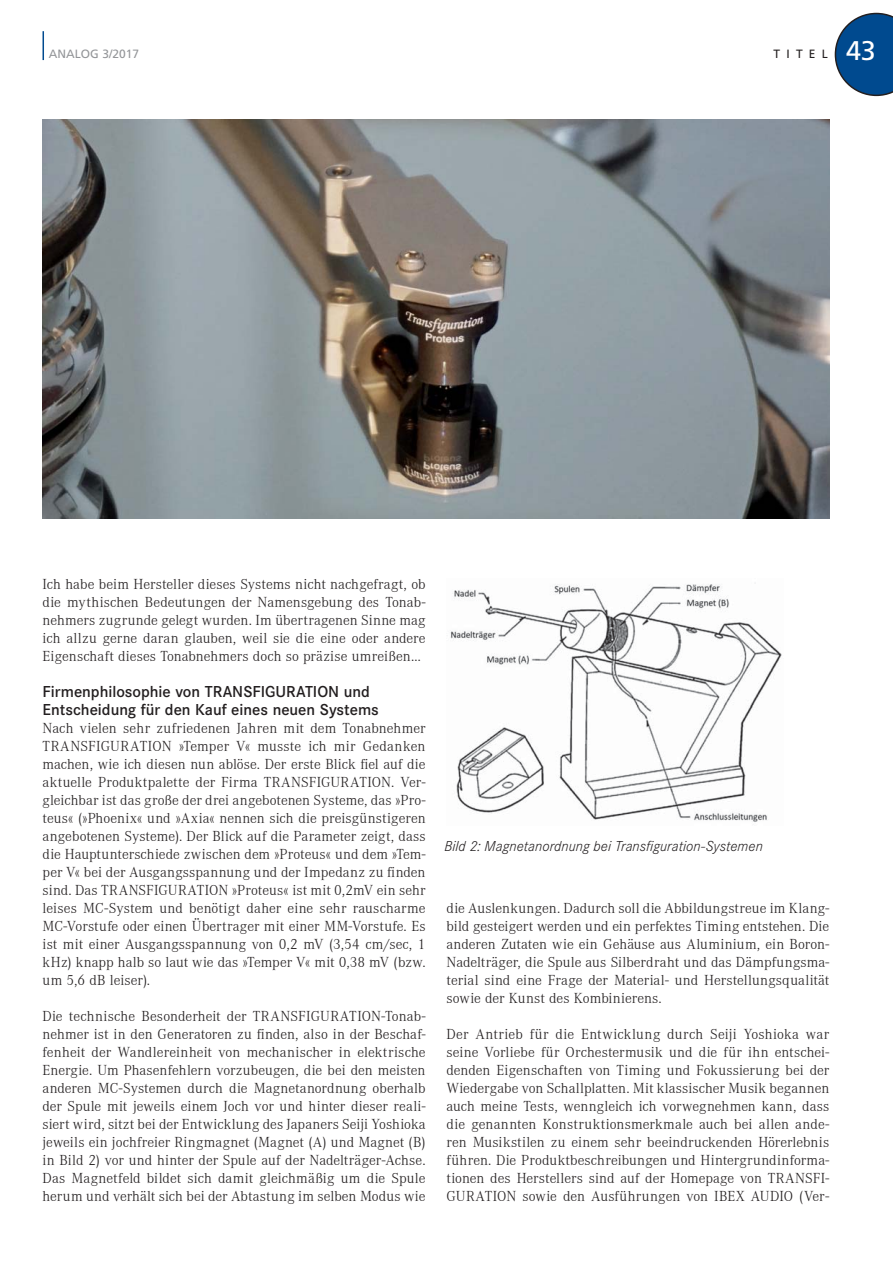
<style>
.page{position:relative;width:893px;height:1263px;background:#fff}
.page>*{position:absolute;margin:0;border:0;box-sizing:border-box;transform-origin:0 0}
.t1{font:27px "Frutiger LT";color:#fff}
.t2{font:600 16.5px/18px "Corporate S";color:#231f20}
.t3{font:300 15px/18px "Corporate A";color:#231f20;text-align:justify}
.t4{font:italic 300 15px "Corporate S";letter-spacing:.005em;color:#231f20}
.t5{font:12px "Frutiger LT";color:#939598}
.t6{font:12px "Frutiger LT";letter-spacing:.52em;color:#231f20}
</style>
<div class="page">
<svg style="left:43px;top:31px;width:1px;height:29px"></svg>
<svg style="left:835px;top:13px;width:58px;height:83px;background:#29639a"></svg>
<img style="left:43px;top:120px;width:786px;height:398px">
<img style="left:450px;top:583px;width:332px;height:239px">
<p class="t5" style="left:49px;top:48px;width:92px">ANALOG 3/2017</p>
<p class="t6" style="left:774px;top:48px;width:56px">TITEL</p>
<h1 class="t1" style="left:846px;top:37px;width:31px">43</h1>
<p class="t3" style="left:43px;top:574px;width:385px">Ich habe beim Hersteller dieses Systems nicht nachgefragt, ob die mythischen Bedeutungen der Namensgebung des Tonab&shy;nehmers zugrunde gelegt wurden. Im übertragenen Sinne mag ich allzu gerne daran glauben, weil sie die eine oder andere Eigenschaft dieses Tonabnehmers doch so präzise umreißen…</p>
<p class="t2" style="left:43px;top:684px;width:338px">Firmenphilosophie von TRANSFIGURATION und<br>Entscheidung für den Kauf eines neuen Systems</p>
<p class="t3" style="left:43px;top:718px;width:385px">Nach vielen sehr zufriedenen Jahren mit dem Tonabnehmer TRANSFIGURATION »Temper V« musste ich mir Gedanken machen, wie ich diesen nun ablöse. Der erste Blick fiel auf die aktuelle Produktpalette der Firma TRANSFIGURATION. Ver&shy;gleichbar ist das große der drei angebotenen Systeme, das »Pro&shy;teus« (»Phoenix« und »Axia« nennen sich die preisgünstigeren angebotenen Systeme). Der Blick auf die Parameter zeigt, dass die Hauptunterschiede zwischen dem »Proteus« und dem »Tem&shy;per V« bei der Ausgangsspannung und der Impedanz zu finden sind. Das TRANSFIGURATION »Proteus« ist mit 0,2mV ein sehr leises MC-System und benötigt daher eine sehr rauscharme MC-Vorstufe oder einen Übertrager mit einer MM-Vorstufe. Es ist mit einer Ausgangsspannung von 0,2 mV (3,54 cm/sec, 1 kHz) knapp halb so laut wie das »Temper V« mit 0,38 mV (bzw. um 5,6 dB leiser).</p>
<p class="t3" style="left:43px;top:1006px;width:385px">Die technische Besonderheit der TRANSFIGURATION-Tonab&shy;nehmer ist in den Generatoren zu finden, also in der Beschaf&shy;fenheit der Wandlereinheit von mechanischer in elektrische Energie. Um Phasenfehlern vorzubeugen, die bei den meisten anderen MC-Systemen durch die Magnetanordnung oberhalb der Spule mit jeweils einem Joch vor und hinter dieser reali&shy;siert wird, sitzt bei der Entwicklung des Japaners Seiji Yoshioka jeweils ein jochfreier Ringmagnet (Magnet (A) und Magnet (B) in Bild 2) vor und hinter der Spule auf der Nadelträger-Achse.<br>Das Magnetfeld bildet sich damit gleichmäßig um die Spule herum und verhält sich bei der Abtastung im selben Modus wie</p>
<p class="t4" style="left:444px;top:840px;width:320px">Bild 2: Magnetanordnung bei Transfiguration-Systemen</p>
<p class="t3" style="left:446px;top:898px;width:384px">die Auslenkungen. Dadurch soll die Abbildungstreue im Klang&shy;bild gesteigert werden und ein perfektes Timing entstehen. Die anderen Zutaten wie ein Gehäuse aus Aluminium, ein Boron-Nadelträger, die Spule aus Silberdraht und das Dämpfungsma&shy;terial sind eine Frage der Material- und Herstellungsqualität sowie der Kunst des Kombinierens.</p>
<p class="t3" style="left:446px;top:1024px;width:384px">Der Antrieb für die Entwicklung durch Seiji Yoshioka war seine Vorliebe für Orchestermusik und die für ihn entschei&shy;denden Eigenschaften von Timing und Fokussierung bei der Wiedergabe von Schallplatten. Mit klassischer Musik begannen auch meine Tests, wenngleich ich vorwegnehmen kann, dass die genannten Konstruktionsmerkmale auch bei allen ande&shy;ren Musikstilen zu einem sehr beeindruckenden Hörerlebnis führen. Die Produktbeschreibungen und Hintergrundinforma&shy;tionen des Herstellers sind auf der Homepage von TRANSFI-GURATION sowie den Ausführungen von IBEX AUDIO (Ver-</p>
</div>
